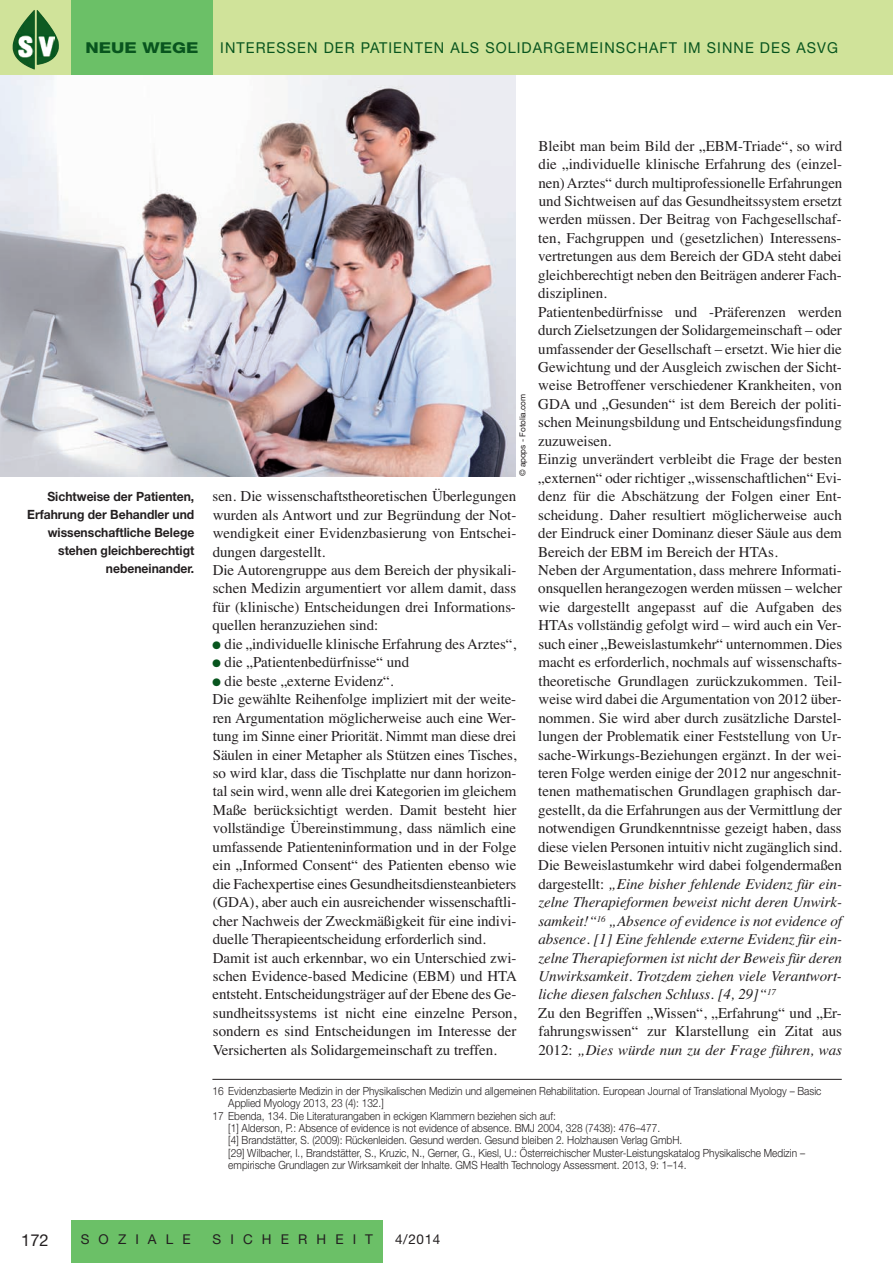
<style>
.page{position:relative;width:893px;height:1263px;background:#fff}
.page>*{position:absolute;margin:0;border:0;box-sizing:border-box;transform-origin:0 0}
.t1{font:16.5px "Helvetica Neue";color:#231f20}
.t2{font:15px/18.5px "Times";letter-spacing:-.005em;color:#231f20}
.t3{font:15px "Helvetica Neue";letter-spacing:.075em;color:#08551e;scale:.96 1}
.t4{font:800 15px "Helvetica Neue";color:#08551e;scale:1.2 1}
.t5{font:13.5px "Helvetica Neue";letter-spacing:.675em;color:#231f20}
.t6{font:700 12.75px/18px "Helvetica Neue";color:#231f20;text-align:right;scale:.95 1}
.t7{font:300 11.25px "Helvetica Neue";color:#231f20;scale:.9 1}
.t8{font:8.25px "Helvetica Neue";letter-spacing:-.005em;color:#231f20}
.s1{font-family:"Monotype Sorts";font-size:10.5px;color:#08551e}
.s2{font-style:italic}
</style>
<div class="page">
<img style="left:0;top:75px;width:516px;height:401px">
<div style="left:0;top:0;width:893px;height:74px;background:#d0e39a"></div>
<div style="left:71px;top:0;width:142px;height:74px;background:#6bc067"></div>
<div style="left:71px;top:1220px;width:312px;height:43px;background:#6bc067"></div>
<img style="left:37px;top:10px;width:22px;height:55px">
<img style="left:13px;top:10px;width:22px;height:60px">
<img style="left:17px;top:35px;width:17px;height:22px">
<img style="left:39px;top:36px;width:15px;height:20px">
<hr style="left:212px;top:1079px;width:630px;height:1px;background:#231f20">
<p class="t4" style="left:86px;top:43px;width:96px">NEUE WEGE</p>
<p class="t3" style="left:220px;top:43px;width:645px">INTERESSEN DER PATIENTEN ALS SOLIDARGEMEINSCHAFT IM SINNE DES ASVG</p>
<p class="t6" style="left:27px;top:488px;width:177px">Sichtweise der Patienten,<br>Erfahrung der Behandler und wissenschaftliche Belege stehen gleichberechtigt nebeneinander.</p>
<p class="t8" style="left:519px;top:476px;width:84px;rotate:-90deg">© apops - Fotolia.com</p>
<p class="t2" style="left:213px;top:487px;width:306px">sen. Die wissenschaftstheoretischen Überlegungen wurden als Antwort und zur Begründung der Not&shy;wendigkeit einer Evidenzbasierung von Entschei&shy;dungen dargestellt.<br>Die Autorengruppe aus dem Bereich der physikali&shy;schen Medizin argumentiert vor allem damit, dass für (klinische) Entscheidungen drei Informations&shy;quellen heranzuziehen sind:<br><span class="s1">l</span> die „individuelle klinische Erfahrung des Arztes“, <span class="s1">l</span> die „Patientenbedürfnisse“ und<br><span class="s1">l</span> die beste „externe Evidenz“.<br>Die gewählte Reihenfolge impliziert mit der weite&shy;ren Argumentation möglicherweise auch eine Wer&shy;tung im Sinne einer Priorität. Nimmt man diese drei Säulen in einer Metapher als Stützen eines Tisches, so wird klar, dass die Tischplatte nur dann horizon&shy;tal sein wird, wenn alle drei Kategorien im gleichem Maße berücksichtigt werden. Damit besteht hier vollständige Übereinstimmung, dass nämlich eine umfassende Patienteninformation und in der Folge ein „Informed Consent“ des Patienten ebenso wie die Fachexpertise eines Gesundheitsdiensteanbieters (GDA), aber auch ein ausreichender wissenschaftli&shy;cher Nachweis der Zweckmäßigkeit für eine indivi&shy;duelle Therapieentscheidung erforderlich sind.<br>Damit ist auch erkennbar, wo ein Unterschied zwi&shy;schen Evidence-based Medicine (EBM) und HTA entsteht. Entscheidungsträger auf der Ebene des Ge&shy;sundheitssystems ist nicht eine einzelne Person, sondern es sind Entscheidungen im Interesse der Versicherten als Solidargemeinschaft zu treffen.</p>
<p class="t2" style="left:538px;top:136px;width:306px">Bleibt man beim Bild der „EBM-Triade“, so wird die „individuelle klinische Erfahrung des (einzel&shy;nen) Arztes“ durch multiprofessionelle Erfahrungen und Sichtweisen auf das Gesundheitssystem ersetzt werden müssen. Der Beitrag von Fachgesellschaf&shy;ten, Fachgruppen und (gesetzlichen) Interessens&shy;vertretungen aus dem Bereich der GDA steht dabei gleichberechtigt neben den Beiträgen anderer Fach&shy;disziplinen.<br>Patientenbedürfnisse und -Präferenzen werden durch Zielsetzungen der Solidargemeinschaft – oder umfassender der Gesellschaft – ersetzt. Wie hier die Gewichtung und der Ausgleich zwischen der Sicht&shy;weise Betroffener verschiedener Krankheiten, von GDA und „Gesunden“ ist dem Bereich der politi&shy;schen Meinungsbildung und Entscheidungsfindung zuzuweisen.<br>Einzig unverändert verbleibt die Frage der besten „externen“ oder richtiger „wissenschaftlichen“ Evi&shy;denz für die Abschätzung der Folgen einer Ent&shy;scheidung. Daher resultiert möglicherweise auch der Eindruck einer Dominanz dieser Säule aus dem Bereich der EBM im Bereich der HTAs.<br>Neben der Argumentation, dass mehrere Informati&shy;onsquellen herangezogen werden müssen – welcher wie dargestellt angepasst auf die Aufgaben des HTAs vollständig gefolgt wird – wird auch ein Ver&shy;such einer „Beweislastumkehr“ unternommen. Dies macht es erforderlich, nochmals auf wissenschafts&shy;theoretische Grundlagen zurückzukommen. Teil&shy;weise wird dabei die Argumentation von 2012 über&shy;nommen. Sie wird aber durch zusätzliche Darstel&shy;lungen der Problematik einer Feststellung von Ur&shy;sache-Wirkungs-Beziehungen ergänzt. In der wei&shy;teren Folge werden einige der 2012 nur angeschnit&shy;tenen mathematischen Grundlagen graphisch dar&shy;gestellt, da die Erfahrungen aus der Vermittlung der notwendigen Grundkenntnisse gezeigt haben, dass diese vielen Personen intuitiv nicht zugänglich sind.<br>Die Beweislastumkehr wird dabei folgendermaßen dargestellt: <span class="s2">„Eine bisher fehlende Evidenz für ein&shy;zelne Therapieformen beweist nicht deren Unwirk&shy;samkeit!“</span><sup>16</sup> <span class="s2">„Absence of evidence is not evidence of absence. [1] Eine fehlende externe Evidenz für ein&shy;zelne Therapieformen ist nicht der Beweis für deren Unwirksamkeit. Trotzdem ziehen viele Verantwort&shy;liche diesen falschen Schluss. [4, 29]“</span><sup>17<br></sup>Zu den Begriffen „Wissen“, „Erfahrung“ und „Er&shy;fahrungswissen“ zur Klarstellung ein Zitat aus 2012: <span class="s2">„Dies würde nun zu der Frage führen, was</span></p>
<p class="t7" style="left:212px;top:1081px;width:678px">16 Evidenzbasierte Medizin in der Physikalischen Medizin und allgemeinen Rehabilitation. European Journal of Translational Myology – Basic</p>
<p class="t7" style="left:228px;top:1094px;width:174px">Applied Myology 2013, 23 (4): 132.]</p>
<p class="t7" style="left:212px;top:1106px;width:383px">17 Ebenda, 134. Die Literaturangaben in eckigen Klammern beziehen sich auf:</p>
<p class="t7" style="left:228px;top:1119px;width:481px">[1] Alderson, P.: Absence of evidence is not evidence of absence. BMJ 2004, 328 (7438): 476–477.</p>
<p class="t7" style="left:228px;top:1131px;width:506px">[4] Brandstätter, S. (2009): Rückenleiden. Gesund werden. Gesund bleiben 2. Holzhausen Verlag GmbH.</p>
<p class="t7" style="left:228px;top:1144px;width:642px">[29] Wilbacher, I., Brandstätter, S., Kruzic, N., Gerner, G., Kiesl, U.: Österreichischer Muster-Leistungskatalog Physikalische Medizin –</p>
<p class="t7" style="left:228px;top:1156px;width:511px">empirische Grundlagen zur Wirksamkeit der Inhalte. GMS Health Technology Assessment. 2013, 9: 1–14.</p>
<p class="t1" style="left:21px;top:1234px;width:29px">172</p>
<p class="t5" style="left:81px;top:1234px;width:111px">SOZIALE</p>
<p class="t5" style="left:213px;top:1234px;width:162px">SICHERHEIT</p>
<p class="t5" style="left:395px;top:1234px;width:47px">4/2014</p>
</div>
